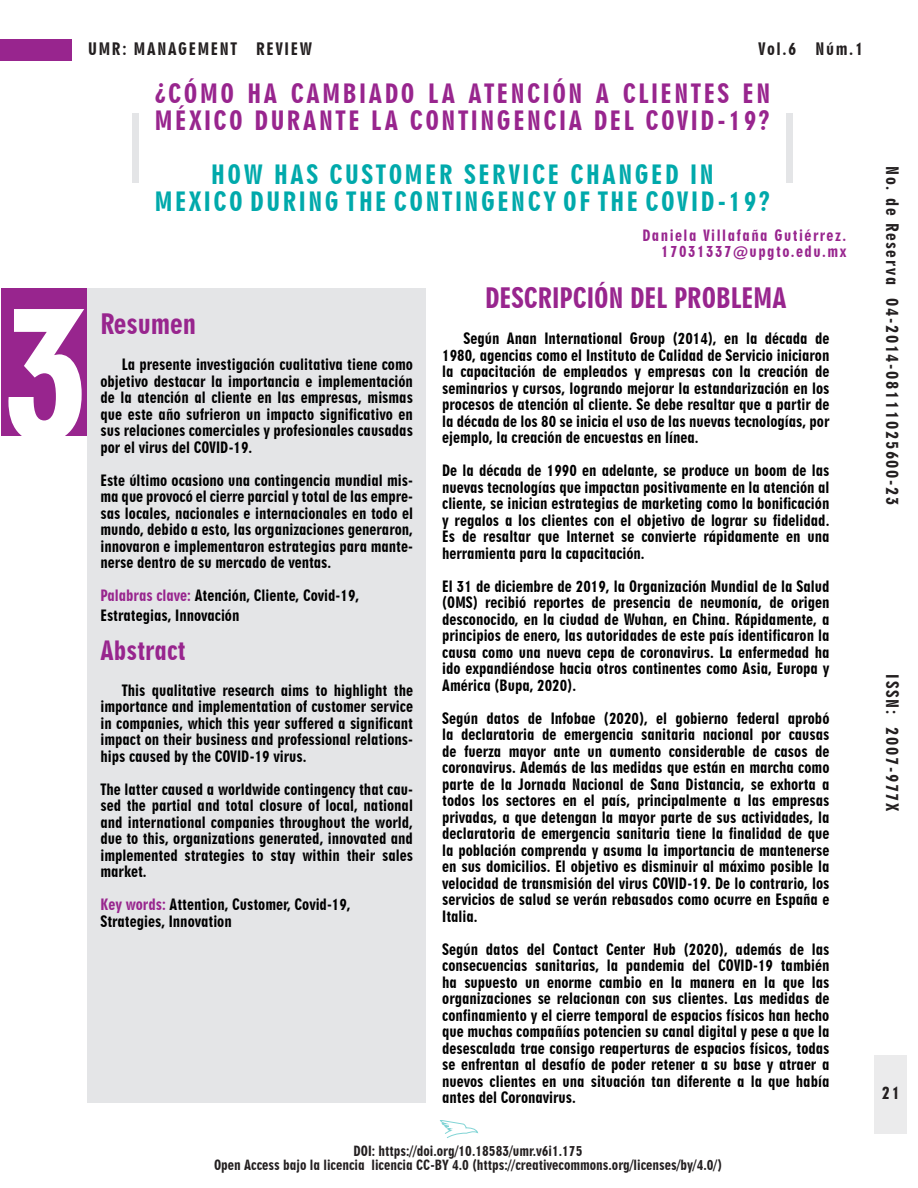
<style>
.page{position:relative;width:918px;height:1188px;background:#fff}
.page>*{position:absolute;margin:0;border:0;box-sizing:border-box;transform-origin:0 0}
.t1{font:180px "Geometric 706 BT Black Condensed B";color:#fff}
.t2{font:27px "Geometric 706 BT Black Condensed B";color:#98258e}
.t3{font:25.5px/27px "Geometric 706 BT Black Condensed B";letter-spacing:.1em;color:#98258e}
.t4{font:25.5px "Geometric 706 BT Black Condensed B";letter-spacing:.1em;color:#00a9ab}
.t5{font:25.5px "Geometric 706 BT Black Condensed B";color:#98258e}
.t6{font:16.5px "Geometric 706 BT Black Condensed B";letter-spacing:.1em;color:#231f20}
.t7{font:15px/16.5px "Geometric 706 BT Black Condensed B";color:#000;text-align:justify}
.t8{font:15px "Geometric 706 BT Black Condensed B";letter-spacing:.1em;color:#98258e}
.t9{font:13.5px/13.5px "Geometric 706 BT Black Condensed B";color:#231f20;text-align:center}
.s1{color:#98258e}
</style>
<div class="page">
<div style="left:874px;top:1055px;width:33px;height:79px;background:#ebebec"></div>
<svg style="left:440px;top:1120px;width:38px;height:18px"></svg>
<div style="left:0;top:39px;width:72px;height:22px;background:#98258e"></div>
<div style="left:1px;top:289px;width:105px;height:147px;background:#98258e"></div>
<div style="left:132px;top:113px;width:6px;height:70px;background:#e4e5e7"></div>
<div style="left:787px;top:113px;width:6px;height:70px;background:#e4e5e7"></div>
<div style="left:87px;top:288px;width:339px;height:814px;background:#e4e5e7"></div>
<p class="t6" style="left:88px;top:39px;width:225px">UMR: MANAGEMENT REVIEW</p>
<p class="t6" style="left:758px;top:39px;width:107px">Vol.6 Núm.1</p>
<p class="t1" style="left:2px;top:265px;width:92px">3</p>
<p class="t3" style="left:155px;top:80px;width:617px">¿CÓMO HA CAMBIADO LA ATENCIÓN A CLIENTES EN<br>MÉXICO DURANTE LA CONTINGENCIA DEL COVID-19?</p>
<p class="t4" style="left:211px;top:159px;width:504px">HOW HAS CUSTOMER SERVICE CHANGED IN</p>
<p class="t4" style="left:155px;top:186px;width:617px">MEXICO DURING THE CONTINGENCY OF THE COVID-19?</p>
<p class="t2" style="left:100px;top:308px;width:97px">Resumen</p>
<p class="t7" style="left:100px;top:357px;width:314px;text-indent:21px">La presente investigación cualitativa tiene como objetivo destacar la importancia e implementación de la atención al cliente en las empresas, mismas que este año sufrieron un impacto significativo en sus relaciones comerciales y profesionales causadas por el virus del COVID-19.</p>
<p class="t7" style="left:100px;top:472px;width:314px">Este último ocasiono una contingencia mundial mis&shy;ma que provocó el cierre parcial y total de las empre&shy;sas locales, nacionales e internacionales en todo el mundo, debido a esto, las organizaciones generaron, innovaron e implementaron estrategias para mante&shy;nerse dentro de su mercado de ventas.</p>
<p class="t7" style="left:100px;top:588px;width:260px"><span class="s1">Palabras clave:</span> Atención, Cliente, Covid-19,</p>
<p class="t7" style="left:100px;top:607px;width:141px">Estrategias, Innovación</p>
<p class="t5" style="left:100px;top:635px;width:87px">Abstract</p>
<p class="t7" style="left:100px;top:682px;width:314px;text-indent:21px">This qualitative research aims to highlight the importance and implementation of customer service in companies, which this year suffered a significant impact on their business and professional relations&shy;hips caused by the COVID-19 virus.</p>
<p class="t7" style="left:100px;top:781px;width:314px">The latter caused a worldwide contingency that cau&shy;sed the partial and total closure of local, national and international companies throughout the world, due to this, organizations generated, innovated and implemented strategies to stay within their sales market.</p>
<p class="t7" style="left:100px;top:897px;width:252px"><span class="s1">Key words:</span> Attention, Customer, Covid-19,</p>
<p class="t7" style="left:100px;top:913px;width:133px">Strategies, Innovation</p>
<p class="t8" style="left:642px;top:226px;width:205px">Daniela Villafaña Gutiérrez.</p>
<p class="t8" style="left:661px;top:243px;width:187px">17031337@upgto.edu.mx</p>
<p class="t2" style="left:485px;top:282px;width:303px">DESCRIPCIÓN DEL PROBLEMA</p>
<p class="t7" style="left:442px;top:331px;width:389px;text-indent:21px">Según Anan International Group (2014), en la década de 1980, agencias como el Instituto de Calidad de Servicio iniciaron la capacitación de empleados y empresas con la creación de seminarios y cursos, logrando mejorar la estandarización en los procesos de atención al cliente. Se debe resaltar que a partir de la década de los 80 se inicia el uso de las nuevas tecnologías, por ejemplo, la creación de encuestas en línea.</p>
<p class="t7" style="left:442px;top:463px;width:389px">De la década de 1990 en adelante, se produce un boom de las nuevas tecnologías que impactan positivamente en la atención al cliente, se inician estrategias de marketing como la bonificación y regalos a los clientes con el objetivo de lograr su fidelidad.<br>Es de resaltar que Internet se convierte rápidamente en una herramienta para la capacitación.</p>
<p class="t7" style="left:442px;top:578px;width:389px">El 31 de diciembre de 2019, la Organización Mundial de la Salud (OMS) recibió reportes de presencia de neumonía, de origen desconocido, en la ciudad de Wuhan, en China. Rápidamente, a principios de enero, las autoridades de este país identificaron la causa como una nueva cepa de coronavirus. La enfermedad ha ido expandiéndose hacia otros continentes como Asia, Europa y América (Bupa, 2020).</p>
<p class="t7" style="left:442px;top:710px;width:389px">Según datos de Infobae (2020), el gobierno federal aprobó la declaratoria de emergencia sanitaria nacional por causas de fuerza mayor ante un aumento considerable de casos de coronavirus. Además de las medidas que están en marcha como parte de la Jornada Nacional de Sana Distancia, se exhorta a todos los sectores en el país, principalmente a las empresas privadas, a que detengan la mayor parte de sus actividades, la declaratoria de emergencia sanitaria tiene la finalidad de que la población comprenda y asuma la importancia de mantenerse en sus domicilios. El objetivo es disminuir al máximo posible la velocidad de transmisión del virus COVID-19. De lo contrario, los servicios de salud se verán rebasados como ocurre en España e Italia.</p>
<p class="t7" style="left:442px;top:941px;width:389px">Según datos del Contact Center Hub (2020), además de las consecuencias sanitarias, la pandemia del COVID-19 también ha supuesto un enorme cambio en la manera en la que las organizaciones se relacionan con sus clientes. Las medidas de confinamiento y el cierre temporal de espacios físicos han hecho que muchas compañías potencien su canal digital y pese a que la desescalada trae consigo reaperturas de espacios físicos, todas se enfrentan al desafío de poder retener a su base y atraer a nuevos clientes en una situación tan diferente a la que había antes del Coronavirus.</p>
<p class="t9" style="left:214px;top:1145px;width:509px">DOI: https://doi.org/10.18583/umr.v6i1.175<br>Open Access bajo la licencia licencia CC-BY 4.0 (https://creativecommons.org/licenses/by/4.0/)</p>
<p class="t6" style="left:902px;top:166px;width:340px;rotate:90deg">No. de Reserva 04-2014-08111025600-23</p>
<p class="t6" style="left:902px;top:674px;width:138px;rotate:90deg">ISSN: 2007-977X</p>
<p class="t6" style="left:882px;top:1083px;width:20px">21</p>
</div>
